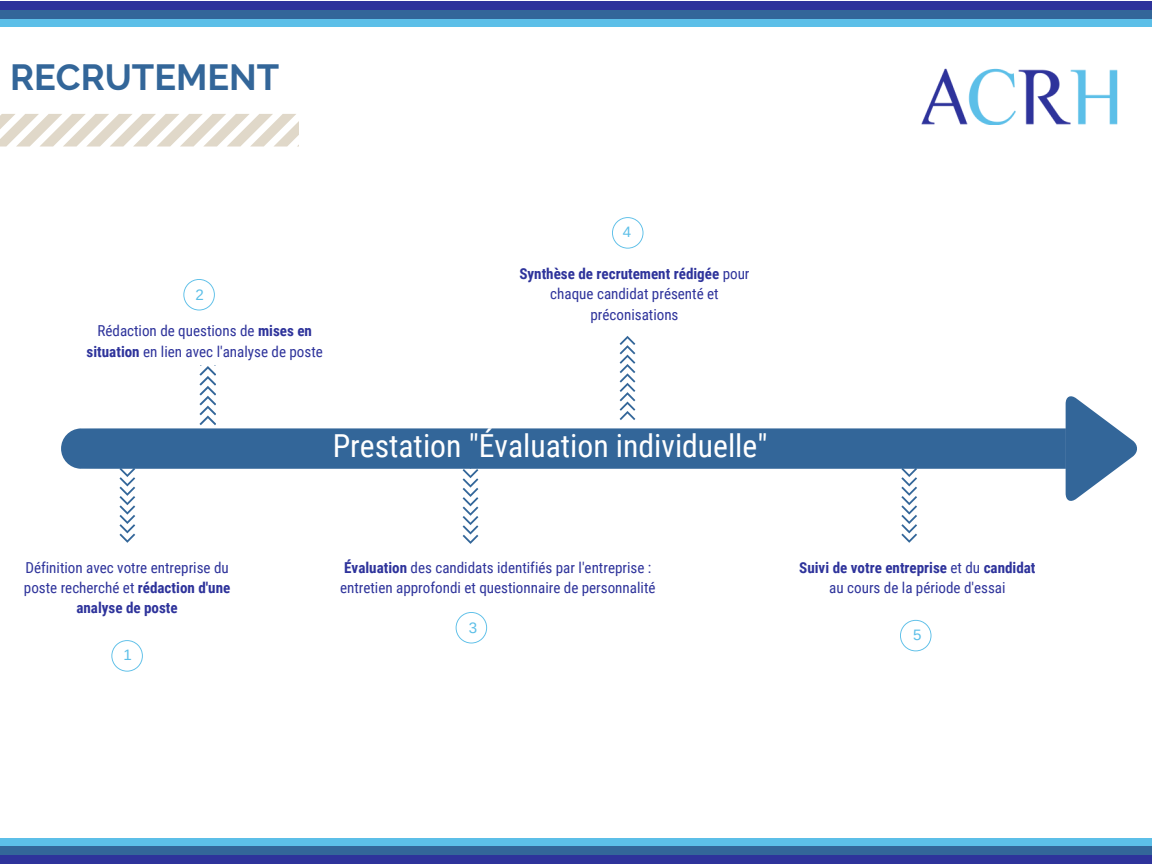
<style>
.page{position:relative;width:1152px;height:864px;background:#fff}
.page>*{position:absolute;margin:0;border:0;box-sizing:border-box;transform-origin:0 0}
.t1{font:700 36.3px "Raleway";color:#369}
.t2{font:31.65px "Roboto Condensed";color:#fff}
.t3{font:15.15px/20.2px "Roboto Condensed";color:#2e339b;text-align:center}
.t4{font:700 15.15px/20.2px "Roboto Condensed";color:#2e339b;text-align:center}
.t5{font:15.15px "Arimo";color:#5cbfe8}
.s1{font-weight:700}
.s2{font-weight:400}
</style>
<div class="page">
<div style="left:0;top:1px;width:1152px;height:9px;background:#2e339b"></div>
<div style="left:0;top:10px;width:1152px;height:9px;background:#369"></div>
<div style="left:0;top:19px;width:1152px;height:8px;background:#5cbfe8"></div>
<svg style="left:0;top:114px;width:298px;height:32px"></svg>
<svg style="left:120px;top:469px;width:15px;height:74px"></svg>
<svg style="left:463px;top:469px;width:15px;height:75px"></svg>
<svg style="left:902px;top:469px;width:15px;height:74px"></svg>
<svg style="left:199px;top:366px;width:17px;height:59px"></svg>
<svg style="left:620px;top:336px;width:15px;height:84px"></svg>
<svg style="left:61px;top:428px;width:19px;height:41px"></svg>
<div style="left:80px;top:428px;width:986px;height:41px;background:#369"></div>
<svg style="left:1066px;top:396px;width:71px;height:105px"></svg>
<svg style="left:111px;top:640px;width:32px;height:32px"></svg>
<svg style="left:456px;top:612px;width:31px;height:32px"></svg>
<svg style="left:183px;top:279px;width:32px;height:31px"></svg>
<svg style="left:612px;top:217px;width:32px;height:32px"></svg>
<svg style="left:900px;top:620px;width:32px;height:31px"></svg>
<img style="left:921px;top:68px;width:197px;height:57px">
<div style="left:0;top:855px;width:1152px;height:9px;background:#2e339b"></div>
<div style="left:0;top:846px;width:1152px;height:9px;background:#369"></div>
<div style="left:0;top:838px;width:1152px;height:8px;background:#5cbfe8"></div>
<h1 class="t1" style="left:10px;top:56px;width:271px">RECRUTEMENT</h1>
<p class="t5" style="left:195px;top:287px;width:10px">2</p>
<p class="t3" style="left:87px;top:321px;width:238px">Rédaction de questions de <span class="s1">mises en situation</span> en lien avec l'analyse de poste</p>
<p class="t5" style="left:623px;top:224px;width:10px">4</p>
<p class="t3" style="left:519px;top:264px;width:232px"><span class="s1">Synthèse de recrutement rédigée</span> pour chaque candidat présenté et préconisations</p>
<h2 class="t2" style="left:333px;top:427px;width:436px">Prestation "Évaluation individuelle"</h2>
<p class="t3" style="left:24px;top:557px;width:208px">Définition avec votre entreprise du poste recherché et <span class="s1">rédaction d'une analyse de poste</span></p>
<p class="t5" style="left:123px;top:647px;width:10px">1</p>
<p class="t3" style="left:340px;top:557px;width:317px;text-align:left"><span class="s1">Évaluation</span> des candidats identifiés par l'entreprise : entretien approfondi et questionnaire de personnalité</p>
<p class="t5" style="left:469px;top:620px;width:10px">3</p>
<p class="t4" style="left:799px;top:557px;width:238px">Suivi de votre entreprise <span class="s2">et du</span> candidat <span class="s2">au cours de la période d'essai</span></p>
<p class="t5" style="left:913px;top:626px;width:10px">5</p>
</div>
